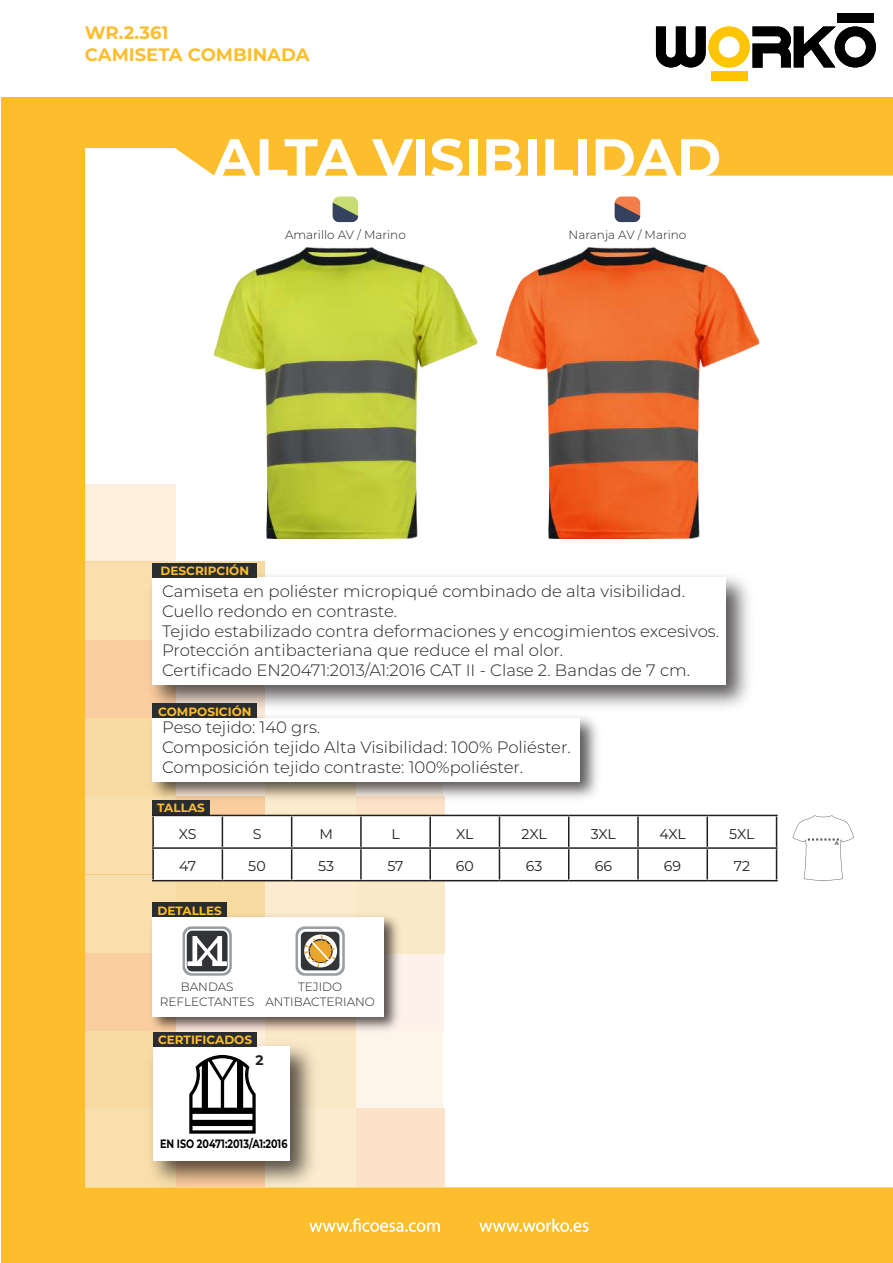
<style>
.page{position:relative;width:893px;height:1263px;background:#fff}
.page>*{position:absolute;margin:0;border:0;box-sizing:border-box;transform-origin:0 0}
.t1{font:700 54px "Montserrat";color:#fff}
.t2{font:700 18px/21.6px "Montserrat";color:#fdbe2e}
.t3{font:300 16.5px/19.8px "Montserrat";color:#231f20}
.t4{font:14.25px "Montserrat";letter-spacing:-.01em;color:#231f20}
.t5{font:700 13.8px "Montserrat";color:#231f20}
.t6{font:700 12.15px "Montserrat";color:#000;scale:.79 1}
.t7{font:300 12px/14.4px "Montserrat";color:#231f20;text-align:center}
.t8{font:700 12px "Montserrat";color:#fdbe2e}
.t9{font:700 5.4px "Montserrat";color:#585a5c}
</style>
<div class="page">
<div style="left:1px;top:97px;width:892px;height:1166px;background:#fdbe2e"></div>
<div style="left:85px;top:148px;width:808px;height:1039px;background:#fff"></div>
<div style="left:85px;top:1031px;width:91px;height:77px;background:#f7dba1"></div>
<div style="left:85px;top:1108px;width:91px;height:79px;background:#f8dfab"></div>
<div style="left:176px;top:881px;width:89px;height:29px;background:#f7dba1"></div>
<div style="left:85px;top:874px;width:91px;height:80px;background:#f8dfab"></div>
<div style="left:85px;top:954px;width:91px;height:77px;background:#fbcea0"></div>
<div style="left:85px;top:484px;width:91px;height:78px;background:#feefdc"></div>
<div style="left:85px;top:718px;width:91px;height:78px;background:#f7dba1"></div>
<div style="left:85px;top:796px;width:91px;height:78px;background:#f8dfab"></div>
<svg style="left:210px;top:806px;width:55px;height:9px"></svg>
<div style="left:354px;top:1031px;width:89px;height:77px;background:#fef5ea"></div>
<div style="left:265px;top:1031px;width:91px;height:77px;background:#fae9c7"></div>
<div style="left:265px;top:1108px;width:91px;height:79px;background:#fbeccd"></div>
<div style="left:356px;top:1108px;width:89px;height:79px;background:#fce2c6"></div>
<div style="left:354px;top:954px;width:89px;height:77px;background:#fdf1ea"></div>
<div style="left:356px;top:874px;width:89px;height:80px;background:#fae9c7"></div>
<div style="left:265px;top:874px;width:91px;height:80px;background:#fbeccd"></div>
<svg style="left:265px;top:806px;width:91px;height:9px"></svg>
<svg style="left:356px;top:806px;width:89px;height:9px"></svg>
<div style="left:85px;top:562px;width:91px;height:79px;background:#f8dfab"></div>
<div style="left:85px;top:641px;width:91px;height:77px;background:#fbcea0"></div>
<svg style="left:309px;top:1218px;width:279px;height:14px"></svg>
<div style="left:711px;top:71px;width:36px;height:9px;background:#ffc500"></div>
<div style="left:837px;top:13px;width:37px;height:10px;background:#000"></div>
<svg style="left:656px;top:27px;width:220px;height:41px"></svg>
<img style="left:141px;top:565px;width:618px;height:154px">
<div style="left:153px;top:577px;width:573px;height:108px;background:#fff"></div>
<img style="left:143px;top:709px;width:462px;height:97px">
<div style="left:153px;top:718px;width:427px;height:63px;background:#fff"></div>
<div style="left:153px;top:563px;width:104px;height:15px;background:#292d2f"></div>
<div style="left:153px;top:703px;width:104px;height:15px;background:#292d2f"></div>
<img style="left:145px;top:910px;width:253px;height:124px">
<div style="left:153px;top:917px;width:231px;height:99px;background:#fff"></div>
<svg style="left:183px;top:926px;width:49px;height:50px"></svg>
<div style="left:186px;top:930px;width:42px;height:42px;background:#313336;border-radius:6px"></div>
<div style="left:185px;top:929px;width:44px;height:44px;border:2px solid #fff;border-radius:6px"></div>
<svg style="left:187px;top:936px;width:40px;height:30px"></svg>
<div style="left:153px;top:903px;width:74px;height:14px;background:#292d2f"></div>
<div style="left:152px;top:800px;width:58px;height:15px;background:#292d2f"></div>
<img style="left:141px;top:1034px;width:183px;height:154px">
<div style="left:153px;top:1046px;width:137px;height:115px;background:#fff"></div>
<svg style="left:189px;top:1055px;width:67px;height:79px"></svg>
<div style="left:153px;top:1032px;width:103px;height:14px;background:#292d2f"></div>
<svg style="left:793px;top:815px;width:61px;height:66px"></svg>
<svg style="left:295px;top:926px;width:50px;height:50px"></svg>
<svg style="left:298px;top:929px;width:44px;height:44px"></svg>
<div style="left:153px;top:816px;width:623px;height:64px;background:#fff"></div>
<hr style="left:152px;top:815px;width:70px;height:1px;background:#231f20">
<hr style="left:152px;top:817px;width:2px;height:30px;background:#231f20">
<hr style="left:222px;top:815px;width:70px;height:1px;background:#231f20">
<hr style="left:222px;top:817px;width:1px;height:30px;background:#231f20">
<hr style="left:292px;top:815px;width:69px;height:1px;background:#231f20">
<hr style="left:291px;top:817px;width:1px;height:30px;background:#231f20">
<hr style="left:361px;top:815px;width:69px;height:1px;background:#231f20">
<hr style="left:360px;top:817px;width:2px;height:30px;background:#231f20">
<hr style="left:430px;top:815px;width:69px;height:1px;background:#231f20">
<hr style="left:429px;top:817px;width:2px;height:30px;background:#231f20">
<hr style="left:499px;top:815px;width:70px;height:1px;background:#231f20">
<hr style="left:499px;top:817px;width:1px;height:30px;background:#231f20">
<hr style="left:569px;top:815px;width:69px;height:1px;background:#231f20">
<hr style="left:568px;top:817px;width:1px;height:30px;background:#231f20">
<hr style="left:638px;top:815px;width:69px;height:1px;background:#231f20">
<hr style="left:637px;top:817px;width:2px;height:30px;background:#231f20">
<hr style="left:707px;top:815px;width:71px;height:1px;background:#231f20">
<hr style="left:706px;top:817px;width:2px;height:30px;background:#231f20">
<hr style="left:776px;top:817px;width:1px;height:30px;background:#231f20">
<hr style="left:152px;top:847px;width:70px;height:2px;background:#231f20">
<hr style="left:152px;top:849px;width:2px;height:30px;background:#231f20">
<hr style="left:222px;top:847px;width:70px;height:2px;background:#231f20">
<hr style="left:222px;top:849px;width:1px;height:30px;background:#231f20">
<hr style="left:292px;top:847px;width:69px;height:2px;background:#231f20">
<hr style="left:291px;top:849px;width:1px;height:30px;background:#231f20">
<hr style="left:361px;top:847px;width:69px;height:2px;background:#231f20">
<hr style="left:360px;top:849px;width:2px;height:30px;background:#231f20">
<hr style="left:430px;top:847px;width:69px;height:2px;background:#231f20">
<hr style="left:429px;top:849px;width:2px;height:30px;background:#231f20">
<hr style="left:499px;top:847px;width:70px;height:2px;background:#231f20">
<hr style="left:499px;top:849px;width:1px;height:30px;background:#231f20">
<hr style="left:569px;top:847px;width:69px;height:2px;background:#231f20">
<hr style="left:568px;top:849px;width:1px;height:30px;background:#231f20">
<hr style="left:638px;top:847px;width:69px;height:2px;background:#231f20">
<hr style="left:637px;top:849px;width:2px;height:30px;background:#231f20">
<hr style="left:707px;top:847px;width:71px;height:2px;background:#231f20">
<hr style="left:706px;top:849px;width:2px;height:30px;background:#231f20">
<hr style="left:776px;top:849px;width:1px;height:30px;background:#231f20">
<hr style="left:152px;top:880px;width:70px;height:1px;background:#231f20">
<hr style="left:222px;top:880px;width:70px;height:1px;background:#231f20">
<hr style="left:292px;top:880px;width:69px;height:1px;background:#231f20">
<hr style="left:361px;top:880px;width:69px;height:1px;background:#231f20">
<hr style="left:430px;top:880px;width:69px;height:1px;background:#231f20">
<hr style="left:499px;top:880px;width:70px;height:1px;background:#231f20">
<hr style="left:569px;top:880px;width:69px;height:1px;background:#231f20">
<hr style="left:638px;top:880px;width:69px;height:1px;background:#231f20">
<hr style="left:707px;top:880px;width:71px;height:1px;background:#231f20">
<div style="left:333px;top:197px;width:25px;height:25px;background:#c8dc74;border-radius:7px"></div>
<img style="left:192px;top:240px;width:282px;height:307px">
<div style="left:615px;top:197px;width:25px;height:25px;background:#f47e49;border-radius:7px"></div>
<img style="left:474px;top:240px;width:307px;height:307px">
<svg style="left:333px;top:203px;width:25px;height:19px"></svg>
<svg style="left:615px;top:203px;width:25px;height:19px"></svg>
<p class="t2" style="left:85px;top:21px;width:226px">WR.2.361<br>CAMISETA COMBINADA</p>
<h1 class="t1" style="left:214px;top:119px;width:509px">ALTA VISIBILIDAD</h1>
<p class="t7" style="left:285px;top:227px;width:122px">Amarillo AV / Marino</p>
<p class="t7" style="left:569px;top:227px;width:119px">Naranja AV / Marino</p>
<p class="t8" style="left:161px;top:562px;width:90px">DESCRIPCIÓN</p>
<p class="t3" style="left:162px;top:581px;width:558px">Camiseta en poliéster micropiqué combinado de alta visibilidad.<br>Cuello redondo en contraste.<br>Tejido estabilizado contra deformaciones y encogimientos excesivos.<br>Protección antibacteriana que reduce el mal olor.<br>Certificado EN20471:2013/A1:2016 CAT II - Clase 2. Bandas de 7 cm.</p>
<p class="t8" style="left:158px;top:703px;width:95px">COMPOSICIÓN</p>
<p class="t3" style="left:162px;top:717px;width:410px">Peso tejido: 140 grs.<br>Composición tejido Alta Visibilidad: 100% Poliéster.<br>Composición tejido contraste: 100%poliéster.</p>
<p class="t8" style="left:157px;top:799px;width:49px">TALLAS</p>
<p class="t4" style="left:179px;top:824px;width:19px">XS</p>
<p class="t4" style="left:253px;top:824px;width:10px">S</p>
<p class="t4" style="left:320px;top:824px;width:15px">M</p>
<p class="t4" style="left:391px;top:824px;width:10px">L</p>
<p class="t4" style="left:456px;top:824px;width:19px">XL</p>
<p class="t4" style="left:521px;top:824px;width:27px">2XL</p>
<p class="t4" style="left:591px;top:824px;width:27px">3XL</p>
<p class="t4" style="left:659px;top:824px;width:28px">4XL</p>
<p class="t4" style="left:729px;top:824px;width:27px">5XL</p>
<p class="t4" style="left:179px;top:856px;width:19px">47</p>
<p class="t4" style="left:248px;top:856px;width:19px">50</p>
<p class="t4" style="left:318px;top:856px;width:17px">53</p>
<p class="t4" style="left:387px;top:856px;width:18px">57</p>
<p class="t4" style="left:456px;top:856px;width:20px">60</p>
<p class="t4" style="left:526px;top:856px;width:18px">63</p>
<p class="t4" style="left:595px;top:856px;width:19px">66</p>
<p class="t4" style="left:664px;top:856px;width:19px">69</p>
<p class="t4" style="left:734px;top:856px;width:18px">72</p>
<p class="t8" style="left:158px;top:902px;width:66px">DETALLES</p>
<p class="t7" style="left:160px;top:980px;width:96px">BANDAS<br>REFLECTANTES</p>
<p class="t7" style="left:265px;top:980px;width:111px">TEJIDO<br>ANTIBACTERIANO</p>
<p class="t8" style="left:158px;top:1031px;width:96px">CERTIFICADOS</p>
<p class="t5" style="left:256px;top:1050px;width:10px">2</p>
<p class="t6" style="left:160px;top:1135px;width:163px">EN ISO 20471:2013/A1:2016</p>
<p class="t9" style="left:835px;top:839px;width:6px">A</p>
</div>
